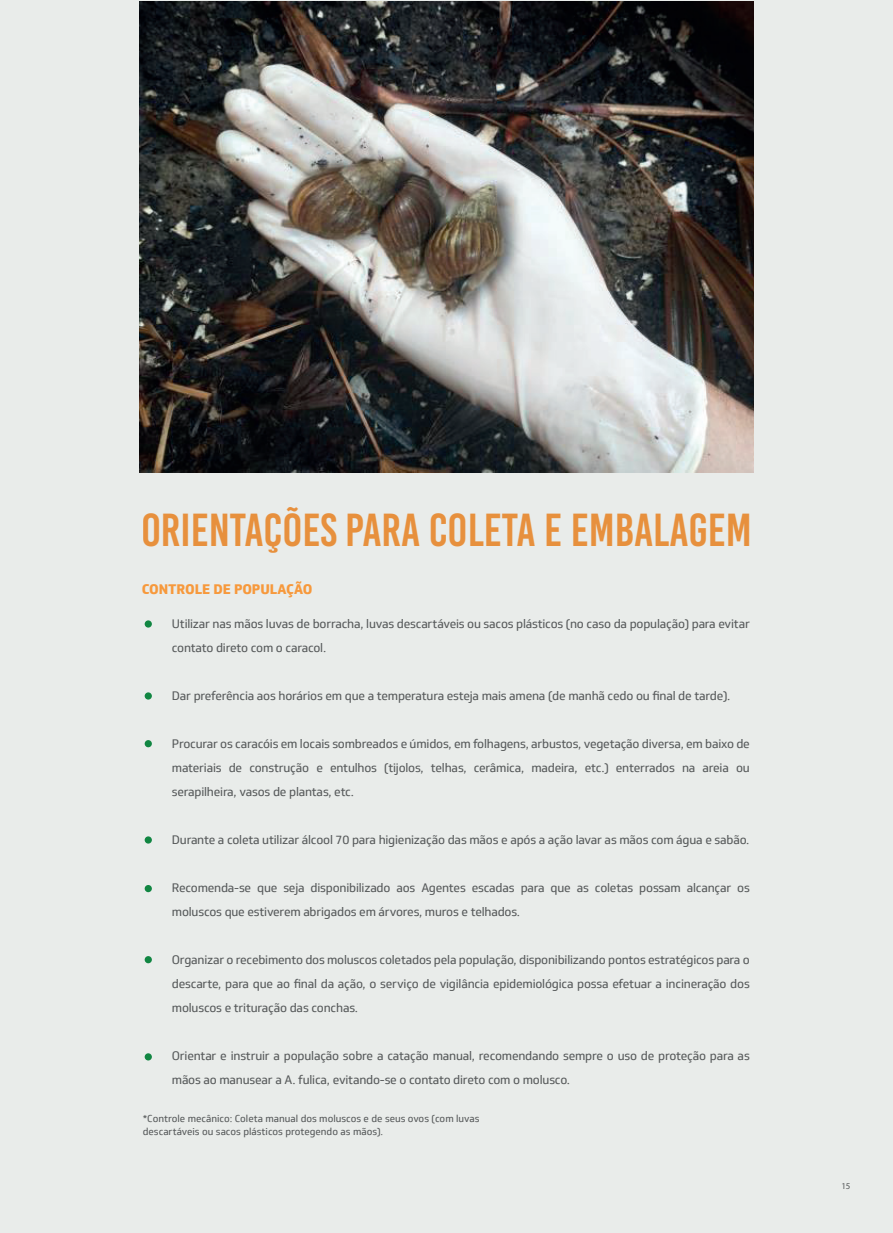
<style>
.page{position:relative;width:893px;height:1233px;background:#fff}
.page>*{position:absolute;margin:0;border:0;box-sizing:border-box;transform-origin:0 0}
.t1{font:46.2px "Bebas Kai";color:#e7903d}
.t2{font:800 13.5px "Soleto";letter-spacing:-.005em;color:#f7993c}
.t3{font:12px/24px "Soleto";letter-spacing:-.015em;color:#575a5b}
.t4{font:9.75px/12.6px "Soleto";color:#575a5b}
.t5{font:9px "Myriad Pro";color:#575a5b}
</style>
<div class="page">
<div style="left:0;top:0;width:892px;height:1233px;background:#e9ecea"></div>
<img style="left:139px;top:1px;width:614px;height:471px">
<div style="left:145px;top:620px;width:7px;height:8px;background:#118642;border-radius:50%"></div>
<div style="left:145px;top:740px;width:7px;height:7px;background:#118642;border-radius:50%"></div>
<div style="left:145px;top:956px;width:7px;height:7px;background:#118642;border-radius:50%"></div>
<div style="left:145px;top:885px;width:7px;height:7px;background:#118642;border-radius:50%"></div>
<div style="left:145px;top:1053px;width:7px;height:7px;background:#118642;border-radius:50%"></div>
<div style="left:145px;top:692px;width:7px;height:8px;background:#118642;border-radius:50%"></div>
<div style="left:145px;top:836px;width:7px;height:8px;background:#118642;border-radius:50%"></div>
<h1 class="t1" style="left:141px;top:505px;width:612px">ORIENTAÇÕES PARA COLETA E EMBALAGEM</h1>
<p class="t2" style="left:142px;top:580px;width:172px">CONTROLE DE POPULAÇÃO</p>
<p class="t3" style="left:172px;top:612px;width:579px">Utilizar nas mãos luvas de borracha, luvas descartáveis ou sacos plásticos (no caso da população) para evitar contato direto com o caracol.</p>
<p class="t3" style="left:172px;top:684px;width:560px">Dar preferência aos horários em que a temperatura esteja mais amena (de manhã cedo ou final de tarde).</p>
<p class="t3" style="left:172px;top:732px;width:579px;text-align:justify">Procurar os caracóis em locais sombreados e úmidos, em folhagens, arbustos, vegetação diversa, em baixo de materiais de construção e entulhos (tijolos, telhas, cerâmica, madeira, etc.) enterrados na areia ou serapilheira, vasos de plantas, etc.</p>
<p class="t3" style="left:172px;top:828px;width:579px">Durante a coleta utilizar álcool 70 para higienização das mãos e após a ação lavar as mãos com água e sabão.</p>
<p class="t3" style="left:172px;top:876px;width:579px">Recomenda-se que seja disponibilizado aos Agentes escadas para que as coletas possam alcançar os moluscos que estiverem abrigados em árvores, muros e telhados.</p>
<p class="t3" style="left:172px;top:948px;width:579px;text-align:justify">Organizar o recebimento dos moluscos coletados pela população, disponibilizando pontos estratégicos para o descarte, para que ao final da ação, o serviço de vigilância epidemiológica possa efetuar a incineração dos moluscos e trituração das conchas.</p>
<p class="t3" style="left:172px;top:1044px;width:579px">Orientar e instruir a população sobre a catação manual, recomendando sempre o uso de proteção para as mãos ao manusear a A. fulica, evitando-se o contato direto com o molusco.</p>
<p class="t4" style="left:143px;top:1113px;width:338px">*Controle mecânico: Coleta manual dos moluscos e de seus ovos (com luvas descartáveis ou sacos plásticos protegendo as mãos).</p>
<p class="t5" style="left:841px;top:1180px;width:11px">15</p>
</div>
